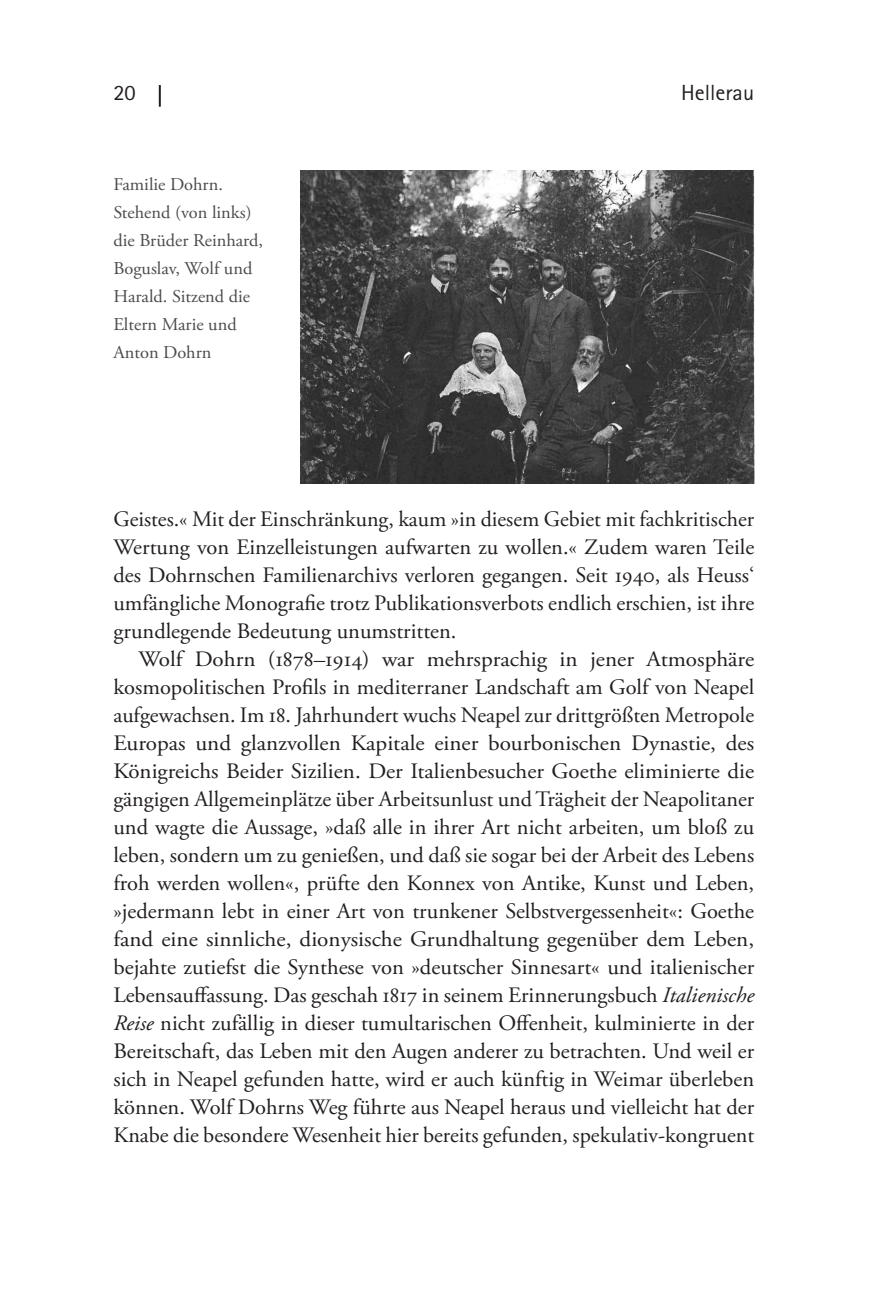
<style>
.page{position:relative;width:896px;height:1304px;background:#fff}
.page>*{position:absolute;margin:0;border:0;box-sizing:border-box;transform-origin:0 0}
.t1{font:22px/28px "Adobe Garamond Pro";color:#231f20;text-align:justify;scale:1.05 1}
.t2{font:22px/28px "Adobe Garamond Pro";color:#231f20;text-align:justify}
.t3{font:22px "Rotis Sans Serif Pro";color:#231f20}
.Bildunterschrift{font:18px/28px "Adobe Garamond Pro";color:#4b4c4d}
.s1{font-style:italic}
</style>
<div class="page">
<hr style="left:159px;top:85px;width:2px;height:22px;background:#231f20">
<img style="left:300px;top:170px;width:454px;height:313px">
<p class="t3" style="left:113px;top:80px;width:24px">20</p>
<p class="t3" style="left:681px;top:80px;width:75px">Hellerau</p>
<p class="Bildunterschrift" style="left:113px;top:171px;width:151px">Familie Dohrn.<br>Stehend (von links) die Brüder Reinhard,<br>Boguslav, Wolf und<br>Harald. Sitzend die<br>Eltern Marie und<br>Anton Dohrn</p>
<p class="t2" style="left:113px;top:506px;width:642px">Geistes.« Mit der Einschränkung, kaum »in diesem Gebiet mit fachkritischer Wertung von Einzelleistungen aufwarten zu wollen.« Zudem waren Teile des Dohrnschen Familienarchivs verloren gegangen. Seit 1940, als Heuss‘ umfängliche Monografie trotz Publikationsverbots endlich erschien, ist ihre grundlegende Bedeutung unumstritten.</p>
<p class="t1" style="left:113px;top:646px;width:612px;text-indent:25px">Wolf Dohrn (1878–1914) war mehrsprachig in jener Atmosphäre kosmopolitischen Profils in mediterraner Landschaft am Golf von Neapel aufgewachsen. Im 18. Jahrhundert wuchs Neapel zur drittgrößten Metropole Europas und glanzvollen Kapitale einer bourbonischen Dynastie, des Königreichs Beider Sizilien. Der Italienbesucher Goethe eliminierte die gängigen Allgemeinplätze über Arbeitsunlust und Trägheit der Neapolitaner und wagte die Aussage, »daß alle in ihrer Art nicht arbeiten, um bloß zu leben, sondern um zu genießen, und daß sie sogar bei der Arbeit des Lebens froh werden wollen«, prüfte den Konnex von Antike, Kunst und Leben, »jedermann lebt in einer Art von trunkener Selbstvergessenheit«: Goethe fand eine sinnliche, dionysische Grundhaltung gegenüber dem Leben, bejahte zutiefst die Synthese von »deutscher Sinnesart« und italienischer Lebensauffassung. Das geschah 1817 in seinem Erinnerungsbuch <span class="s1">Italienische Reise</span> nicht zufällig in dieser tumultarischen Offenheit, kulminierte in der Bereitschaft, das Leben mit den Augen anderer zu betrachten. Und weil er sich in Neapel gefunden hatte, wird er auch künftig in Weimar überleben können. Wolf Dohrns Weg führte aus Neapel heraus und vielleicht hat der Knabe die besondere Wesenheit hier bereits gefunden, spekulativ-kongruent</p>
</div>
